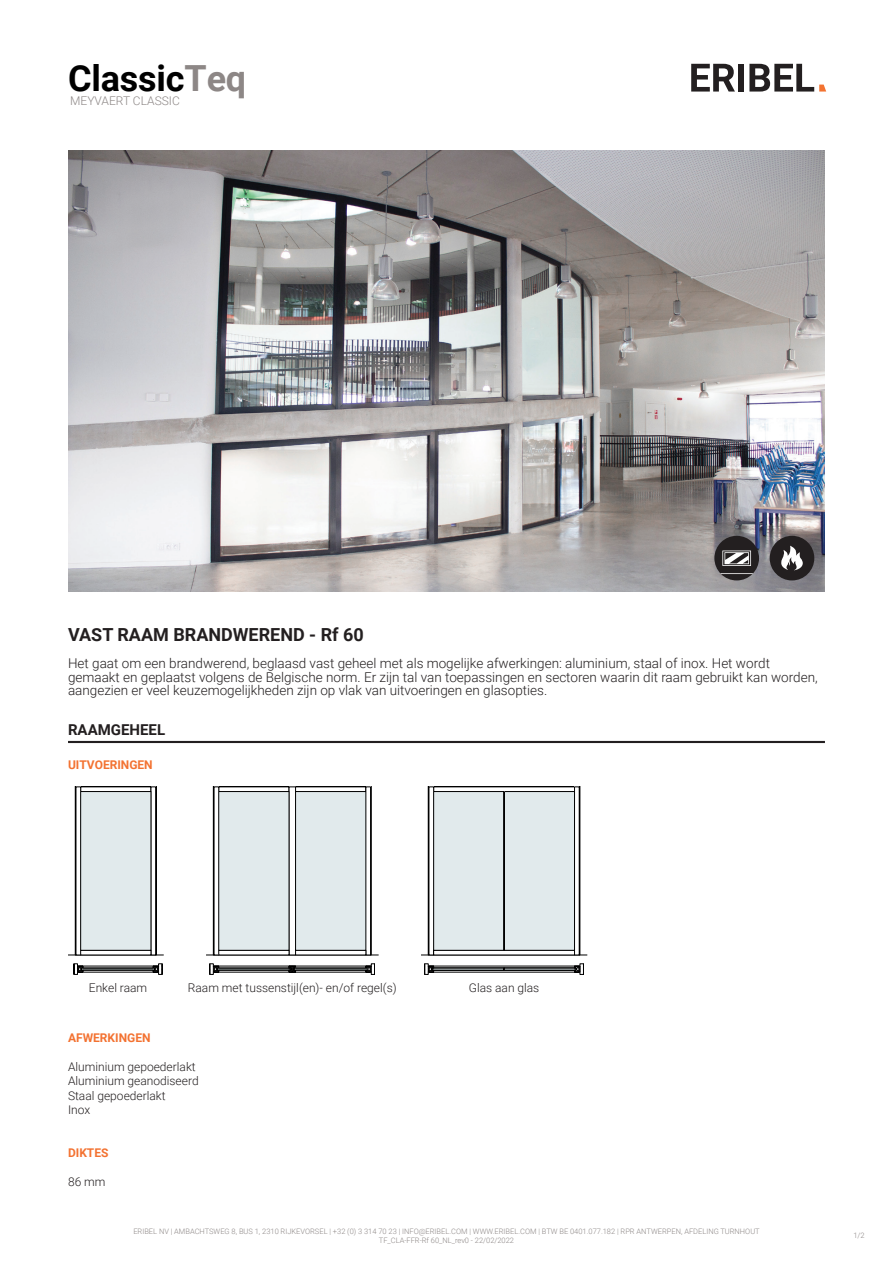
<style>
.page{position:relative;width:893px;height:1263px;background:#fff}
.page>*{position:absolute;margin:0;border:0;box-sizing:border-box;transform-origin:0 0}
.t1{font:700 36px "Roboto";letter-spacing:-.005em;color:#000}
.t2{font:700 18px "Roboto";color:#231f20}
.t3{font:700 15px "Roboto";color:#231f20}
.t4{font:300 13.5px/13.5px "Roboto";color:#231f20}
.t5{font:300 12px "Roboto";color:#231f20}
.t6{font:700 12px "Roboto";color:#f37231}
.t7{font:300 12px "Roboto";color:#8d8786}
.t8{font:300 7.5px/9px "Roboto";color:#8d8786;text-align:center}
.s1{color:#8d8786}
</style>
<div class="page">
<svg style="left:691px;top:64px;width:44px;height:28px"></svg>
<div style="left:738px;top:64px;width:6px;height:28px;background:#231f20"></div>
<svg style="left:749px;top:64px;width:77px;height:28px"></svg>
<img style="left:68px;top:151px;width:757px;height:440px">
<hr style="left:68px;top:741px;width:757px;height:2px;background:#231f20">
<div style="left:714px;top:536px;width:45px;height:44px;background:#231f20;border-radius:50%"></div>
<svg style="left:720px;top:573px;width:33px;height:1px"></svg>
<svg style="left:722px;top:550px;width:29px;height:16px"></svg>
<div style="left:770px;top:536px;width:44px;height:44px;background:#231f20;border-radius:50%"></div>
<svg style="left:781px;top:546px;width:22px;height:24px"></svg>
<hr style="left:421px;top:955px;width:166px;height:1px;background:#000">
<div style="left:433px;top:950px;width:142px;height:5px;border:1px solid #000"></div>
<div style="left:434px;top:791px;width:70px;height:159px;background:#e1eaec"></div>
<div style="left:433px;top:791px;width:71px;height:159px;border:1px solid #000"></div>
<div style="left:504px;top:791px;width:70px;height:159px;background:#e1eaec"></div>
<div style="left:504px;top:791px;width:71px;height:159px;border:1px solid #000"></div>
<div style="left:504px;top:791px;width:1px;height:159px;border:1px solid #000"></div>
<svg style="left:429px;top:966px;width:150px;height:6px"></svg>
<svg style="left:425px;top:964px;width:10px;height:10px"></svg>
<svg style="left:573px;top:964px;width:11px;height:10px"></svg>
<hr style="left:433px;top:972px;width:142px;height:1px;background:#000">
<hr style="left:433px;top:966px;width:142px;height:1px;background:#000">
<hr style="left:434px;top:967px;width:140px;height:1px;background:#000">
<hr style="left:434px;top:970px;width:140px;height:1px;background:#000">
<hr style="left:68px;top:955px;width:95px;height:1px;background:#000">
<svg style="left:75px;top:786px;width:82px;height:169px"></svg>
<svg style="left:81px;top:787px;width:70px;height:4px"></svg>
<div style="left:151px;top:787px;width:5px;height:168px;background:#fff"></div>
<div style="left:151px;top:787px;width:5px;height:168px;border:1px solid #000"></div>
<div style="left:76px;top:787px;width:5px;height:168px;background:#fff"></div>
<div style="left:76px;top:787px;width:5px;height:168px;border:1px solid #000"></div>
<div style="left:81px;top:950px;width:70px;height:5px;background:#fff"></div>
<div style="left:81px;top:950px;width:70px;height:5px;border:1px solid #000"></div>
<div style="left:81px;top:791px;width:70px;height:159px;background:#e1eaec"></div>
<div style="left:78px;top:966px;width:80px;height:6px;background:#535656"></div>
<svg style="left:74px;top:964px;width:11px;height:10px"></svg>
<svg style="left:151px;top:964px;width:12px;height:10px"></svg>
<hr style="left:83px;top:972px;width:70px;height:1px;background:#000">
<hr style="left:83px;top:966px;width:70px;height:1px;background:#000">
<hr style="left:83px;top:968px;width:70px;height:1px;background:#000">
<hr style="left:83px;top:970px;width:70px;height:1px;background:#000">
<hr style="left:206px;top:955px;width:172px;height:1px;background:#000">
<div style="left:214px;top:787px;width:5px;height:168px;border:1px solid #000"></div>
<div style="left:219px;top:950px;width:70px;height:5px;border:1px solid #000"></div>
<div style="left:219px;top:791px;width:70px;height:159px;background:#e1eaec"></div>
<div style="left:366px;top:787px;width:5px;height:168px;border:1px solid #000"></div>
<div style="left:295px;top:950px;width:71px;height:5px;border:1px solid #000"></div>
<div style="left:296px;top:791px;width:70px;height:159px;background:#e1eaec"></div>
<div style="left:295px;top:791px;width:71px;height:159px;border:1px solid #000"></div>
<div style="left:214px;top:966px;width:157px;height:6px;background:#535656"></div>
<svg style="left:287px;top:966px;width:10px;height:6px"></svg>
<svg style="left:210px;top:964px;width:11px;height:10px"></svg>
<svg style="left:364px;top:964px;width:11px;height:10px"></svg>
<hr style="left:219px;top:972px;width:70px;height:1px;background:#000">
<hr style="left:219px;top:966px;width:70px;height:1px;background:#000">
<hr style="left:219px;top:968px;width:70px;height:1px;background:#000">
<hr style="left:219px;top:970px;width:70px;height:1px;background:#000">
<hr style="left:295px;top:972px;width:71px;height:1px;background:#000">
<hr style="left:295px;top:966px;width:71px;height:1px;background:#000">
<hr style="left:296px;top:968px;width:70px;height:1px;background:#000">
<hr style="left:296px;top:970px;width:70px;height:1px;background:#000">
<h1 class="t1" style="left:68px;top:53px;width:180px">Classic<span class="s1">Teq</span></h1>
<p class="t7" style="left:70px;top:92px;width:111px">MEYVAERT CLASSIC</p>
<p class="t2" style="left:68px;top:622px;width:297px">VAST RAAM BRANDWEREND - Rf 60</p>
<p class="t4" style="left:68px;top:656px;width:703px">Het gaat om een brandwerend, beglaasd vast geheel met als mogelijke afwerkingen: aluminium, staal of inox. Het wordt</p>
<p class="t4" style="left:68px;top:669px;width:751px">gemaakt en geplaatst volgens de Belgische norm. Er zijn tal van toepassingen en sectoren waarin dit raam gebruikt kan worden, aangezien er veel keuzemogelijkheden zijn op vlak van uitvoeringen en glasopties.</p>
<p class="t3" style="left:68px;top:719px;width:99px">RAAMGEHEEL</p>
<p class="t6" style="left:68px;top:756px;width:86px">UITVOERINGEN</p>
<p class="t5" style="left:89px;top:979px;width:60px">Enkel raam</p>
<p class="t5" style="left:188px;top:979px;width:210px">Raam met tussenstijl(en)- en/of regel(s)</p>
<p class="t5" style="left:469px;top:979px;width:72px">Glas aan glas</p>
<p class="t6" style="left:68px;top:1029px;width:84px">AFWERKINGEN</p>
<p class="t5" style="left:68px;top:1058px;width:129px">Aluminium gepoederlakt</p>
<p class="t5" style="left:68px;top:1073px;width:132px">Aluminium geanodiseerd</p>
<p class="t5" style="left:68px;top:1087px;width:99px">Staal gepoederlakt</p>
<p class="t5" style="left:68px;top:1101px;width:24px">Inox</p>
<p class="t6" style="left:68px;top:1145px;width:42px">DIKTES</p>
<p class="t5" style="left:68px;top:1173px;width:39px">86 mm</p>
<p class="t8" style="left:133px;top:1226px;width:628px">ERIBEL NV | AMBACHTSWEG 8, BUS 1, 2310 RIJKEVORSEL | +32 (0) 3 314 70 23 | INFO@ERIBEL.COM | WWW.ERIBEL.COM | BTW BE 0401.077.182 | RPR ANTWERPEN, AFDELING TURNHOUT<br>TF_CLA-FFR-Rf 60_NL_rev0 - 22/02/2022</p>
<p class="t8" style="left:853px;top:1231px;width:13px">1/2</p>
</div>
